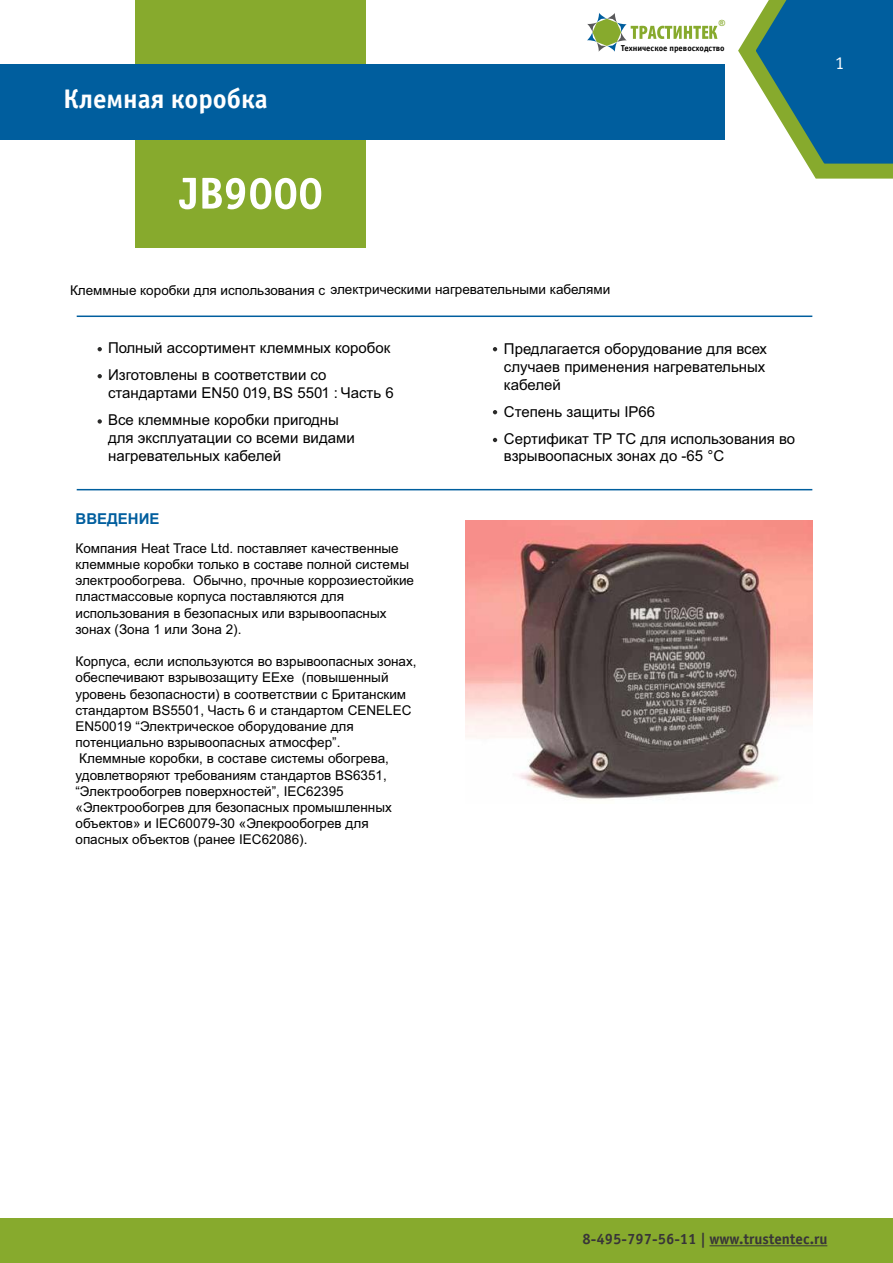
<style>
.page{position:relative;width:893px;height:1263px;background:#fff}
.page>*{position:absolute;margin:0;border:0;box-sizing:border-box;transform-origin:0 0}
.t1{font:700 27px "Officina Sans C";color:#fff}
.t2{font:18px "Officina Sans C";color:#fff}
.t3{font:15px/27px "Arial";color:#000}
.t4{font:700 15px "Officina Sans C";color:#383538}
.t5{font:700 15px "Arial";color:#005e9e}
.t6{font:13.5px/16.2px "Arial";color:#000}
.t7{font:700 8.55px "Officina Sans C";color:#000}
.t8{font:700 8.55px "Arial";color:#87aa2d}
</style>
<div class="page">
<svg style="left:738px;top:0;width:155px;height:179px"></svg>
<svg style="left:587px;top:13px;width:130px;height:39px"></svg>
<div style="left:0;top:1218px;width:893px;height:45px;background:#87aa2d"></div>
<hr style="left:709px;top:1245px;width:118px;height:1px;background:#383538">
<div style="left:135px;top:0;width:231px;height:248px;background:#87aa2d"></div>
<div style="left:0;top:64px;width:725px;height:75px;background:#005e9e"></div>
<hr style="left:77px;top:315px;width:735px;height:2px;background:#005e9e">
<hr style="left:77px;top:489px;width:735px;height:1px;background:#005e9e">
<img style="left:465px;top:521px;width:348px;height:278px">
<svg style="left:98px;top:419px;width:4px;height:5px"></svg>
<svg style="left:98px;top:347px;width:4px;height:4px"></svg>
<svg style="left:98px;top:374px;width:4px;height:4px"></svg>
<svg style="left:493px;top:410px;width:4px;height:4px"></svg>
<svg style="left:493px;top:347px;width:4px;height:4px"></svg>
<svg style="left:493px;top:438px;width:4px;height:4px"></svg>
<svg style="left:179px;top:178px;width:142px;height:31px"></svg>
<h1 class="t1" style="left:63px;top:84px;width:206px">Клемíая êоðобêа</h1>
<p class="t8" style="left:719px;top:20px;width:8px">®</p>
<p class="t7" style="left:621px;top:43px;width:105px">Техíичеñêое пðевоñходñòво</p>
<h2 class="t2" style="left:835px;top:56px;width:10px">1</h2>
<p class="t6" style="left:70px;top:283px;width:542px">Клеммные коробки для использования с электрическими нагревательными кабелями</p>
<p class="t3" style="left:108px;top:336px;width:284px">Полный ассортимент клеммных коробок<br>Изготовлены в соответствии со</p>
<p class="t3" style="left:108px;top:381px;width:287px">стандартами EN50 019, BS 5501 : Часть 6<br>Все клеммные коробки пригодны</p>
<p class="t3" style="left:108px;top:431px;width:248px;line-height:18px">для эксплуатации со всеми видами нагревательных кабелей</p>
<p class="t5" style="left:75px;top:513px;width:85px">ВВЕДЕНИЕ</p>
<p class="t6" style="left:75px;top:541px;width:340px">Компания Heat Trace Ltd. поставляет качественные клеммные коробки только в составе полной системы электрообогрева. Обычно, прочные коррозиестойкие пластмассовые корпуса поставляются для использования в безопасных или взрывоопасных зонах (Зона 1 или Зона 2).</p>
<p class="t6" style="left:75px;top:655px;width:343px">Корпуса, если используются во взрывоопасных зонах, обеспечивают взрывозащиту EExe (повышенный уровень безопасности) в соответствии с Британским стандартом BS5501, Часть 6 и стандартом CENELEC EN50019 “Электрическое оборудование для потенциально взрывоопасных атмосфер”.<br>Клеммные коробки, в составе системы обогрева, удовлетворяют требованиям стандартов BS6351, “Электрообогрев поверхностей”, IEC62395 «Электрообогрев для безопасных промышленных объектов» и IEC60079-30 «Элекрообогрев для опасных объектов (ранее IEC62086).</p>
<p class="t3" style="left:504px;top:341px;width:264px;line-height:18px;text-align:justify">Предлагается оборудование для всех случаев применения нагревательных кабелей</p>
<p class="t3" style="left:504px;top:400px;width:293px">Степень защиты IP66<br>Сертификат TР ТС для использования во</p>
<p class="t3" style="left:504px;top:443px;width:222px">взрывоопасных зонах до -65 °C</p>
<p class="t4" style="left:583px;top:1231px;width:246px">8-495-797-56-11 | www.trustentec.ru</p>
</div>
